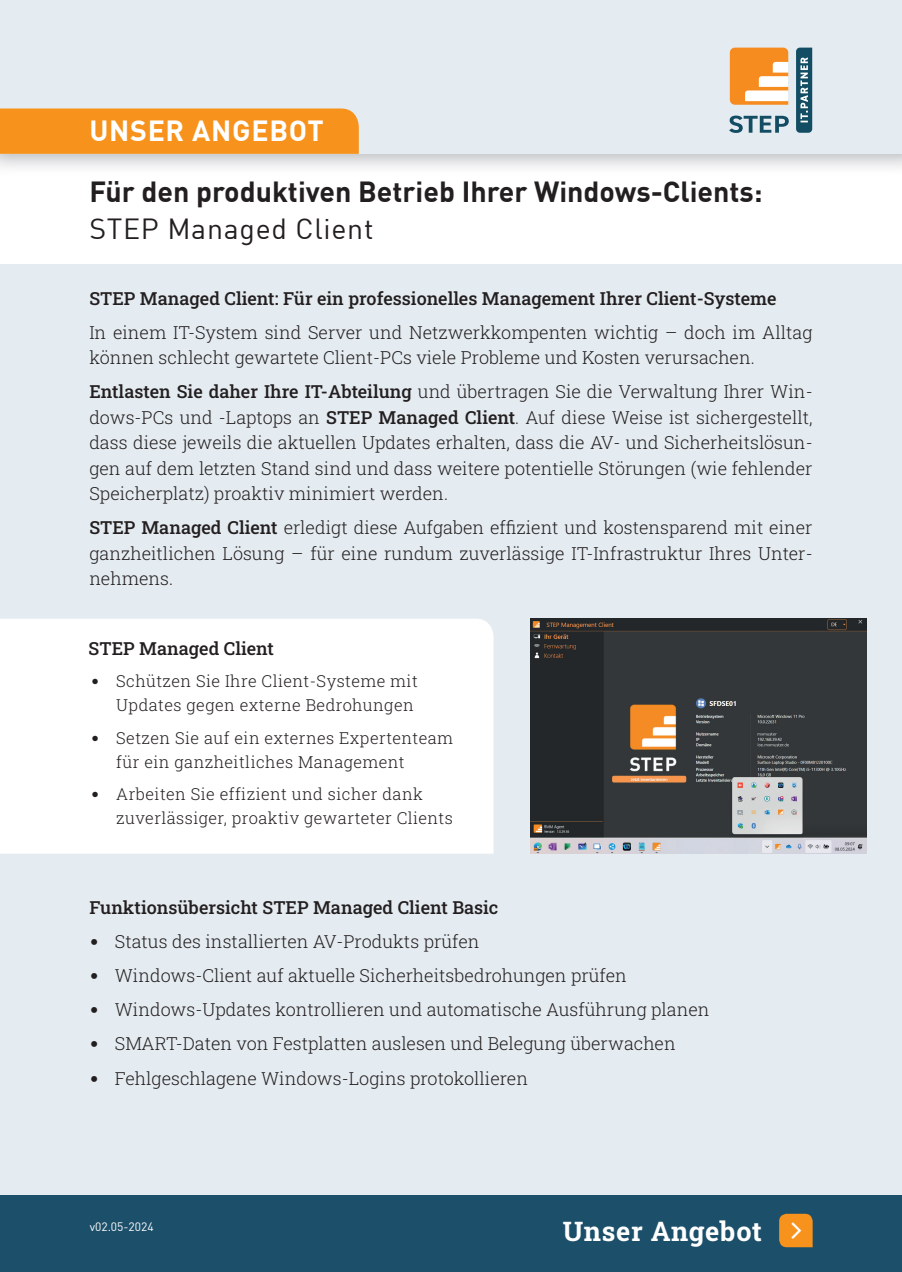
<style>
.page{position:relative;width:902px;height:1272px;background:#fff}
.page>*{position:absolute;margin:0;border:0;box-sizing:border-box;transform-origin:0 0}
.t1{font:700 28.5px "DIN Offc";color:#231f20}
.t2{font:28.5px "DIN Offc";letter-spacing:.025em;color:#231f20}
.t3{font:700 28.5px "DIN Offc";letter-spacing:.025em;color:#fff}
.t4{font:700 27px "Roboto Slab";letter-spacing:.025em;color:#fff}
.t5{font:300 18px/25.5px "Roboto Slab";color:#231f20;text-align:justify}
.t6{font:500 18px "Roboto Slab";color:#231f20}
.t7{font:300 16.5px/24px "Roboto Slab";letter-spacing:.025em;color:#231f20}
.t8{font:12px "DIN Offc";color:#fff}
.s1{font-weight:500}
.s2{font-family:"DIN Offc";font-weight:400}
</style>
<div class="page">
<div style="left:0;top:264px;width:901px;height:931px;background:#e5ecf1"></div>
<div style="left:0;top:0;width:901px;height:154px;background:#e5ecf1"></div>
<div style="left:0;top:1195px;width:901px;height:76px;background:#1c4f6a"></div>
<div style="left:0;top:108px;width:359px;height:46px;background:#f7931d"></div>
<div style="left:0;top:619px;width:493px;height:234px;background:#fff"></div>
<img style="left:530px;top:618px;width:336px;height:235px">
<svg style="left:796px;top:48px;width:16px;height:85px"></svg>
<svg style="left:729px;top:48px;width:59px;height:57px;background:#f8ad61"></svg>
<svg style="left:729px;top:116px;width:59px;height:17px"></svg>
<svg style="left:779px;top:1213px;width:33px;height:34px"></svg>
<h1 class="t3" style="left:89px;top:112px;width:236px">UNSER ANGEBOT</h1>
<h1 class="t1" style="left:89px;top:173px;width:674px">Für den produktiven Betrieb Ihrer Windows-Clients:</h1>
<h1 class="t2" style="left:89px;top:210px;width:285px">STEP Managed Client</h1>
<p class="t6" style="left:89px;top:286px;width:688px">STEP Managed Client: Für ein professionelles Management Ihrer Client-Systeme</p>
<p class="t5" style="left:89px;top:319px;width:724px">In einem IT-System sind Server und Netzwerkkompenten wichtig – doch im Alltag können schlecht gewartete Client-PCs viele Probleme und Kosten verursachen.</p>
<p class="t5" style="left:89px;top:378px;width:724px"><span class="s1">Entlasten Sie daher Ihre IT-Abteilung</span> und übertragen Sie die Verwaltung Ihrer Win&shy;dows-PCs und -Laptops an <span class="s1">STEP Managed Client</span>. Auf diese Weise ist sichergestellt, dass diese jeweils die aktuellen Updates erhalten, dass die AV- und Sicherheitslösun&shy;gen auf dem letzten Stand sind und dass weitere potentielle Störungen (wie fehlender Speicherplatz) proaktiv minimiert werden.</p>
<p class="t5" style="left:89px;top:514px;width:724px"><span class="s1">STEP Managed Client</span> erledigt diese Aufgaben effizient und kostensparend mit einer ganzheitlichen Lösung – für eine rundum zuverlässige IT-Infrastruktur Ihres Unter&shy;nehmens.</p>
<p class="t6" style="left:89px;top:635px;width:187px">STEP Managed Client</p>
<p class="t7" style="left:91px;top:668px;width:328px;text-align:right"><span class="s2">•</span> Schützen Sie Ihre Client-Systeme mit<br>Updates gegen externe Bedrohungen</p>
<p class="t7" style="left:116px;top:725px;width:338px;text-indent:-26px"><span class="s2">•</span> Setzen Sie auf ein externes Expertenteam für ein ganzheitliches Management</p>
<p class="t7" style="left:116px;top:781px;width:338px;text-indent:-26px"><span class="s2">•</span> Arbeiten Sie effizient und sicher dank zuverlässiger, proaktiv gewarteter Clients</p>
<p class="t6" style="left:89px;top:895px;width:410px">Funktionsübersicht STEP Managed Client Basic</p>
<p class="t5" style="left:89px;top:928px;width:391px"><span class="s2">•</span> Status des installierten AV-Produkts prüfen</p>
<p class="t5" style="left:89px;top:962px;width:539px"><span class="s2">•</span> Windows-Client auf aktuelle Sicherheitsbedrohungen prüfen</p>
<p class="t5" style="left:89px;top:996px;width:621px"><span class="s2">•</span> Windows-Updates kontrollieren und automatische Ausführung planen</p>
<p class="t5" style="left:89px;top:1030px;width:588px"><span class="s2">•</span> SMART-Daten von Festplatten auslesen und Belegung überwachen</p>
<p class="t5" style="left:89px;top:1064px;width:440px"><span class="s2">•</span> Fehlgeschlagene Windows-Logins protokollieren</p>
<p class="t8" style="left:90px;top:1218px;width:65px">v02.05-2024</p>
<h2 class="t4" style="left:562px;top:1212px;width:201px">Unser Angebot</h2>
</div>
